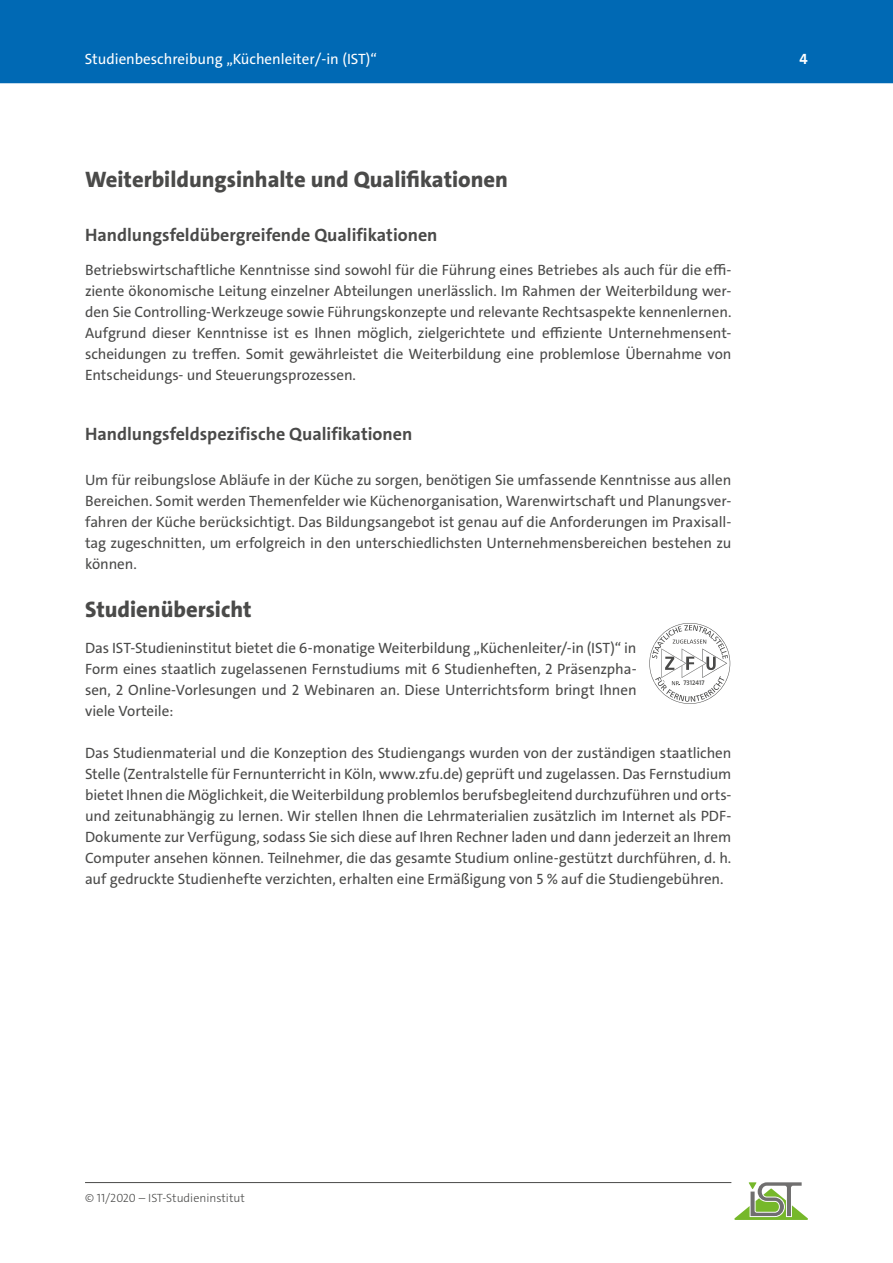
<style>
.page{position:relative;width:893px;height:1263px;background:#fff}
.page>*{position:absolute;margin:0;border:0;box-sizing:border-box;transform-origin:0 0}
.t1{font:800 22.5px "The Sans C4 s";color:#4a4a49}
.t2{font:700 18px "The Sans C4 s";color:#4a4a49}
.t3{font:15px/21px "The Sans C4 s";letter-spacing:-.005em;color:#4a4a49;text-align:justify}
.t4{font:15px "The Sans C4 s";color:#fff}
.t5{font:700 15px "The Sans C4 s";color:#fff}
.t6{font:300 12px "The Sans C4 s";color:#4a4a49}
.t7{font:600 6.75px "The Sans C4 s";letter-spacing:-.005em;color:#4a4a49}
</style>
<div class="page">
<hr style="left:85px;top:1182px;width:646px;height:1px;background:#4a4a49">
<svg style="left:734px;top:1182px;width:74px;height:38px"></svg>
<div style="left:0;top:0;width:893px;height:83px;background:#0069b4"></div>
<svg style="left:649px;top:623px;width:81px;height:81px"></svg>
<p class="t4" style="left:85px;top:49px;width:294px">Studienbeschreibung „Küchenleiter/-in (IST)“</p>
<p class="t5" style="left:800px;top:49px;width:10px">4</p>
<h1 class="t1" style="left:85px;top:165px;width:425px">Weiterbildungsinhalte und Qualifikationen</h1>
<p class="t2" style="left:85px;top:223px;width:354px">Handlungsfeldübergreifende Qualifikationen</p>
<p class="t3" style="left:85px;top:259px;width:648px">Betriebswirtschaftliche Kenntnisse sind sowohl für die Führung eines Betriebes als auch für die effi&shy;ziente ökonomische Leitung einzelner Abteilungen unerlässlich. Im Rahmen der Weiterbildung wer&shy;den Sie Controlling-Werkzeuge sowie Führungskonzepte und relevante Rechtsaspekte kennenlernen.<br>Aufgrund dieser Kenntnisse ist es Ihnen möglich, zielgerichtete und effiziente Unternehmensent&shy;scheidungen zu treffen. Somit gewährleistet die Weiterbildung eine problemlose Übernahme von Entscheidungs- und Steuerungsprozessen.</p>
<p class="t2" style="left:85px;top:422px;width:329px">Handlungsfeldspezifische Qualifikationen</p>
<p class="t3" style="left:85px;top:469px;width:648px">Um für reibungslose Abläufe in der Küche zu sorgen, benötigen Sie umfassende Kenntnisse aus allen Bereichen. Somit werden Themenfelder wie Küchenorganisation, Warenwirtschaft und Planungsver&shy;fahren der Küche berücksichtigt. Das Bildungsangebot ist genau auf die Anforderungen im Praxisall&shy;tag zugeschnitten, um erfolgreich in den unterschiedlichsten Unternehmensbereichen bestehen zu können.</p>
<h1 class="t1" style="left:85px;top:595px;width:168px">Studienübersicht</h1>
<p class="t3" style="left:85px;top:637px;width:553px">Das IST-Studieninstitut bietet die 6-monatige Weiterbildung „Küchenleiter/-in (IST)“ in Form eines staatlich zugelassenen Fernstudiums mit 6 Studienheften, 2 Präsenzpha&shy;sen, 2 Online-Vorlesungen und 2 Webinaren an. Diese Unterrichtsform bringt Ihnen viele Vorteile:</p>
<p class="t3" style="left:85px;top:742px;width:648px">Das Studienmaterial und die Konzeption des Studiengangs wurden von der zuständigen staatlichen Stelle (Zentralstelle für Fernunterricht in Köln, www.zfu.de) geprüft und zugelassen. Das Fernstudium bietet Ihnen die Möglichkeit, die Weiterbildung problemlos berufsbegleitend durchzuführen und orts&shy;und zeitunabhängig zu lernen. Wir stellen Ihnen die Lehrmaterialien zusätzlich im Internet als PDF-Dokumente zur Verfügung, sodass Sie sich diese auf Ihren Rechner laden und dann jederzeit an Ihrem Computer ansehen können. Teilnehmer, die das gesamte Studium online-gestützt durchführen, d. h. auf gedruckte Studienhefte verzichten, erhalten eine Ermäßigung von 5 % auf die Studiengebühren.</p>
<p class="t7" style="left:684px;top:679px;width:22px">7312417</p>
<p class="t6" style="left:85px;top:1190px;width:161px">© 11/2020 – IST-Studieninstitut</p>
</div>
